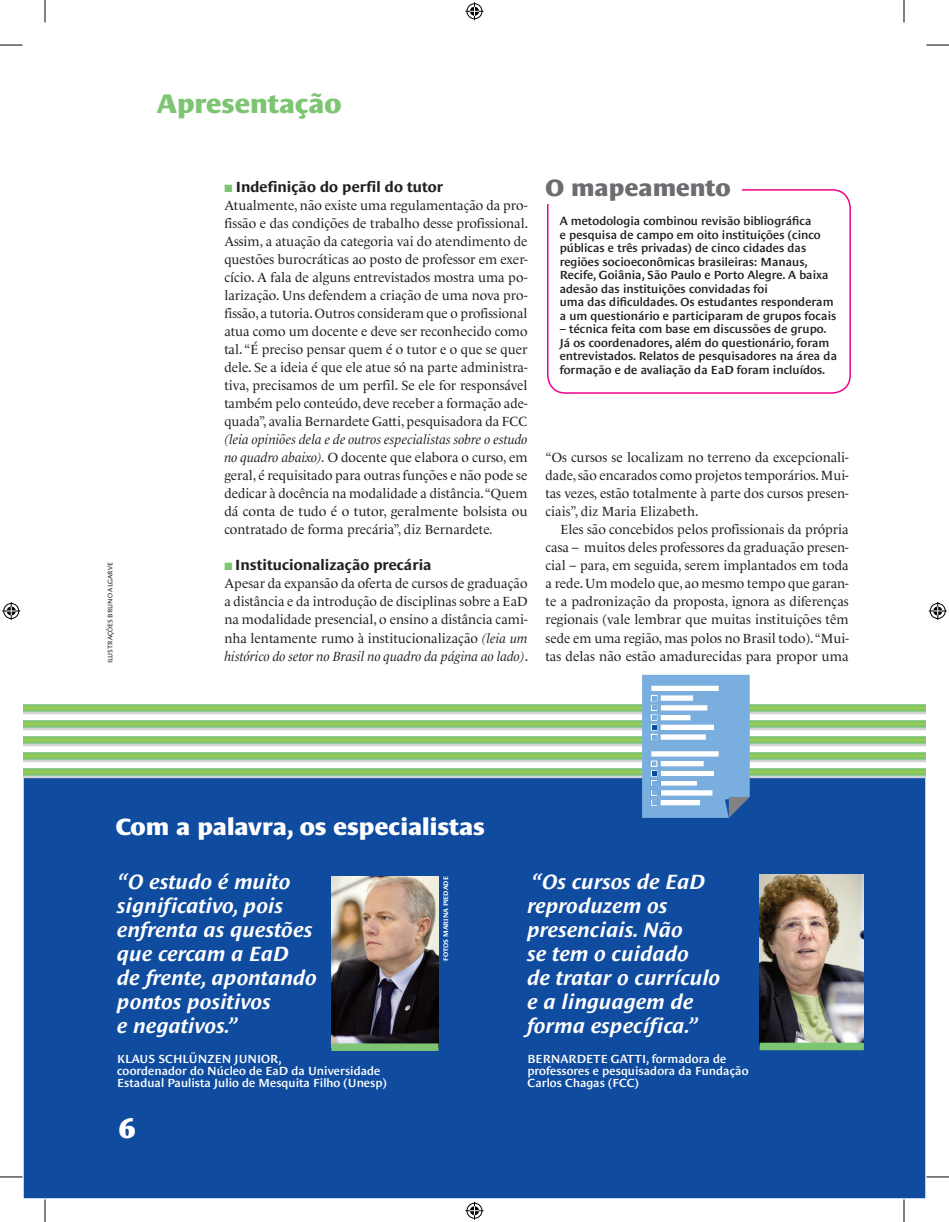
<style>
.page{position:relative;width:949px;height:1222px;background:#fff}
.page>*{position:absolute;margin:0;border:0;box-sizing:border-box;transform-origin:0 0}
.t1{font:800 28.95px "Le Monde Sans Ptf";color:#fff}
.t2{font:800 27px "Le Monde Sans Ptf";color:#7dc573}
.t3{font:800 24px "Le Monde Sans Ptf";color:#fff}
.t4{font:800 24px "Le Monde Sans Ptf";color:#6c6d70}
.t5{font:italic 700 21px/24px "Le Monde Sans Ptf";color:#fff}
.t6{font:700 15px "Le Monde Sans Ptf";color:#231f20}
.t7{font:13.5px/18px "Le Monde Livre Ptf";color:#231f20;text-align:justify}
.t8{font:600 12px/13.5px "Le Monde Sans Ptf";color:#231f20}
.t9{font:600 12px/12px "Le Monde Sans Ptf";color:#fff}
.t10{font:6.75px "Le Monde Sans Ptf";color:#231f20}
.t11{font:700 6.75px "Le Monde Sans Ptf";color:#fff}
.s1{color:#7dc573}
.s2{font-style:italic}
</style>
<div class="page">
<div style="left:24px;top:778px;width:901px;height:419px;background:#0f4ca0"></div>
<svg style="left:24px;top:740px;width:901px;height:32px"></svg>
<svg style="left:24px;top:724px;width:901px;height:16px"></svg>
<svg style="left:24px;top:708px;width:901px;height:16px"></svg>
<svg style="left:24px;top:189px;width:901px;height:519px"></svg>
<div style="left:547px;top:189px;width:304px;height:204px;border:2px solid #ed028c;border-radius:18px"></div>
<div style="left:545px;top:177px;width:197px;height:26px;background:#fff"></div>
<img style="left:331px;top:876px;width:107px;height:167px">
<img style="left:760px;top:873px;width:103px;height:169px">
<div style="left:331px;top:1043px;width:107px;height:7px;background:#7dc573"></div>
<div style="left:760px;top:1042px;width:104px;height:7px;background:#7dc573"></div>
<svg style="left:642px;top:674px;width:108px;height:143px"></svg>
<svg style="left:0;top:45px;width:22px;height:1px"></svg>
<svg style="left:926px;top:45px;width:23px;height:1px"></svg>
<svg style="left:0;top:1176px;width:22px;height:1px"></svg>
<svg style="left:926px;top:1176px;width:23px;height:1px"></svg>
<svg style="left:45px;top:0;width:1px;height:22px"></svg>
<svg style="left:45px;top:1199px;width:1px;height:22px"></svg>
<svg style="left:904px;top:0;width:1px;height:22px"></svg>
<svg style="left:904px;top:1199px;width:1px;height:22px"></svg>
<svg style="left:465px;top:2px;width:18px;height:18px"></svg>
<svg style="left:465px;top:1201px;width:18px;height:18px"></svg>
<svg style="left:2px;top:602px;width:18px;height:18px"></svg>
<svg style="left:929px;top:602px;width:18px;height:18px"></svg>
<p class="t10" style="left:105px;top:663px;width:103px;rotate:-90deg">ilustrações bruno algarve</p>
<h2 class="t2" style="left:157px;top:84px;width:186px">Apresentação</h2>
<p class="t6" style="left:224px;top:175px;width:220px"><span class="s1">■</span> I ndefinição do perfil do tutor</p>
<p class="t7" style="left:224px;top:195px;width:305px">Atualmente, não existe uma regulamentação da pro&shy;fissão e das condições de trabalho desse profissional.<br>Assim, a atuação da categoria vai do atendimento de questões burocráticas ao posto de professor em exer&shy;cício. A fala de alguns entrevistados mostra uma po&shy;larização. Uns defendem a criação de uma nova pro&shy;fissão, a tutoria. Outros consideram que o profissional atua como um docente e deve ser reconhecido como tal. “É preciso pensar quem é o tutor e o que se quer dele. Se a ideia é que ele atue só na parte administra&shy;tiva, precisamos de um perfil. Se ele for responsável também pelo conteúdo, deve receber a formação ade&shy;quada”, avalia Bernardete Gatti, pesquisadora da FCC</p>
<p class="t7" style="left:224px;top:429px;width:305px"><span class="s2">(leia opiniões dela e de outros especialistas sobre o estudo no quadro abaixo).</span> O docente que elabora o curso, em geral, é requisitado para outras funções e não pode se dedicar à docência na modalidade a distância. “Quem dá conta de tudo é o tutor, geralmente bolsista ou contratado de forma precária”, diz Bernardete<span class="s2">.</span></p>
<p class="t6" style="left:224px;top:553px;width:209px"><span class="s1">■</span> I nstitucionalização precária</p>
<p class="t7" style="left:224px;top:573px;width:305px">Apesar da expansão da oferta de cursos de graduação a distância e da introdução de disciplinas sobre a EaD na modalidade presencial, o ensino a distância cami&shy;nha lentamente rumo à institucionalização <span class="s2">(leia um histórico do setor no Brasil no quadro da página ao lado)</span>.</p>
<h3 class="t4" style="left:545px;top:170px;width:187px">O mapeamento</h3>
<p class="t8" style="left:560px;top:213px;width:278px">A metodologia combinou revisão bibliográfica<br>e pesquisa de campo em oito instituições (cinco públicas e três privadas) de cinco cidades das regiões socioeconômicas brasileiras: Manaus, Recife, Goiânia, São Paulo e Porto Alegre. A baixa adesão das instituições convidadas foi<br>uma das dificuldades. Os estudantes responderam a um questionário e participaram de grupos focais</p>
<p class="t8" style="left:560px;top:321px;width:279px">– técnica feita com base em discussões de grupo.<br>Já os coordenadores, além do questionário, foram entrevistados. Relatos de pesquisadores na área da formação e de avaliação da EaD foram incluídos.</p>
<p class="t7" style="left:545px;top:447px;width:305px">“Os cursos se localizam no terreno da excepcionali&shy;dade, são encarados como projetos temporários. Mui&shy;tas vezes, estão totalmente à parte dos cursos presen&shy;ciais”, diz Maria Elizabeth.</p>
<p class="t7" style="left:545px;top:519px;width:305px;text-indent:15px">Eles são concebidos pelos profissionais da própria casa – muitos deles professores da graduação presen&shy;cial – para, em seguida, serem implantados em toda a rede. Um modelo que, ao mesmo tempo que garan&shy;te a padronização da proposta, ignora as diferenças regionais (vale lembrar que muitas instituições têm sede em uma região, mas polos no Brasil todo). “Mui&shy;tas delas não estão amadurecidas para propor uma</p>
<h3 class="t3" style="left:116px;top:808px;width:371px">Com a palavra, os especialistas</h3>
<h3 class="t5" style="left:117px;top:867px;width:201px">“O estudo é muito significativo, pois enfrenta as questões que cercam a EaD<br>de frente, apontando pontos positivos<br>e negativos.”</h3>
<p class="t9" style="left:117px;top:1051px;width:271px">Klaus Schlünzen Junior,<br>coordenador do N úcleo de EaD da U niversidade<br>Estadual Paulista Julio de Mesquita Filho (U nesp)</p>
<h1 class="t1" style="left:119px;top:1105px;width:18px">6</h1>
<p class="t11" style="left:441px;top:960px;width:86px;rotate:-90deg">fotos marina piedade</p>
<h3 class="t5" style="left:527px;top:867px;width:194px">“Os cursos de EaD reproduzem os presenciais. Não<br>se tem o cuidado<br>de tratar o currículo e a linguagem de forma específica.”</h3>
<p class="t9" style="left:527px;top:1051px;width:223px">Bernard ete Gatti, formadora de professores e pesquisadora da Fundação<br>Carlos Chagas (FCC)</p>
</div>
